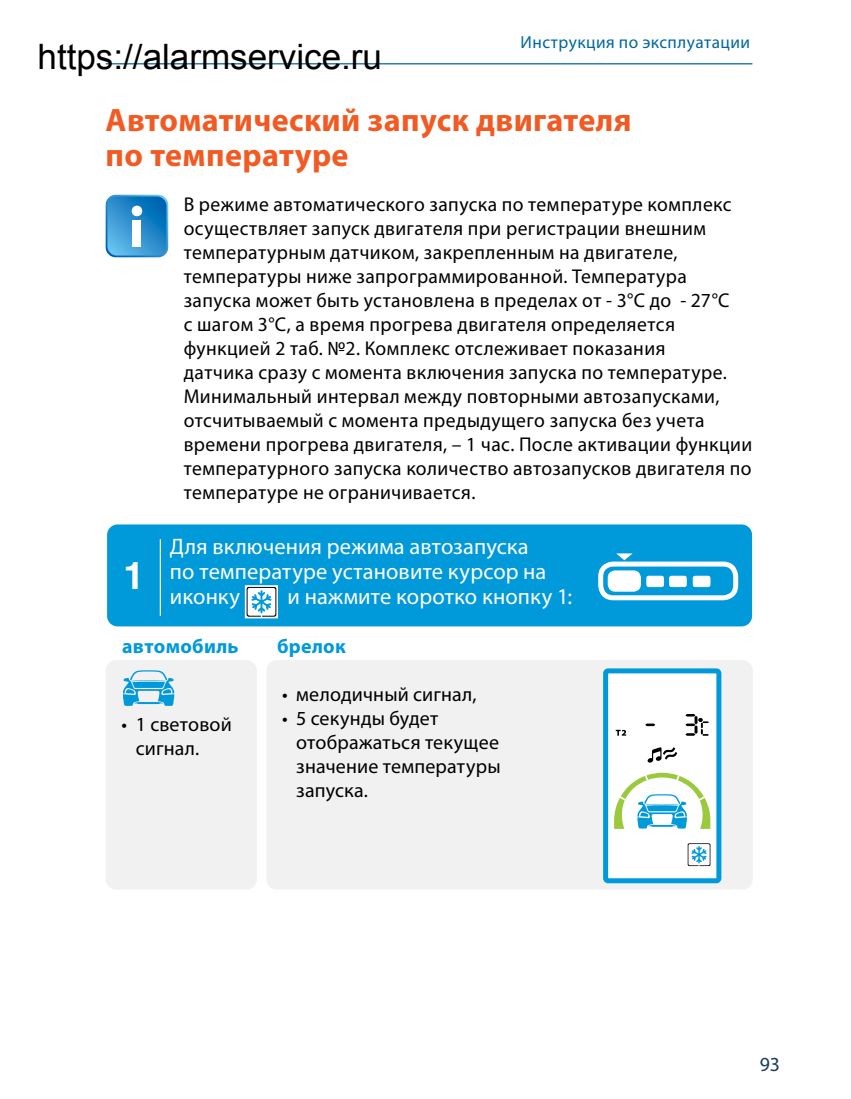
<style>
.page{position:relative;width:851px;height:1099px;background:#fff}
.page>*{position:absolute;margin:0;border:0;box-sizing:border-box;transform-origin:0 0}
.t1{font:700 37.5px "Helios";color:#fff}
.t2{font:700 32.5px/35px "Myriad Pro";letter-spacing:.01em;color:#f15a22}
.t3{font:22.5px/25px "Myriad Pro";letter-spacing:.005em;color:#fff}
.t4{font:20px/24px "Myriad Pro";letter-spacing:.02em;color:#000}
.t5{font:700 20px "Myriad Pro";letter-spacing:.015em;color:#0099da}
.t6{font:20px "Myriad Pro";color:#17395e}
.t7{font:17.5px "Myriad Pro";letter-spacing:.025em;color:#0066a0}
</style>
<div class="page">
<hr style="left:106px;top:63px;width:646px;height:1px;background:#0066a0">
<div style="left:107px;top:524px;width:645px;height:102px;background:#0099da;border-radius:11px"></div>
<div style="left:106px;top:660px;width:151px;height:229px;background:#f1f1f2;border-radius:11px"></div>
<div style="left:266px;top:660px;width:486px;height:229px;background:#f1f1f2;border-radius:11px"></div>
<svg style="left:245px;top:585px;width:33px;height:33px"></svg>
<svg style="left:246px;top:587px;width:30px;height:29px"></svg>
<div style="left:598px;top:561px;width:140px;height:39px;border:5px solid #fff;border-radius:12px"></div>
<div style="left:607px;top:570px;width:34px;height:21px;background:#fff;border-radius:7px"></div>
<div style="left:646px;top:575px;width:18px;height:12px;background:#fff;border-radius:2px"></div>
<div style="left:669px;top:575px;width:17px;height:12px;background:#fff;border-radius:2px"></div>
<div style="left:692px;top:575px;width:18px;height:12px;background:#fff;border-radius:2px"></div>
<svg style="left:616px;top:553px;width:16px;height:7px"></svg>
<hr style="left:160px;top:539px;width:1px;height:77px;background:#fff">
<svg style="left:123px;top:670px;width:51px;height:36px"></svg>
<div style="left:605px;top:671px;width:113px;height:209px;background:#fff;border-radius:2px"></div>
<div style="left:603px;top:668px;width:118px;height:215px;border:5px solid #0099da;border-radius:2px"></div>
<svg style="left:645px;top:723px;width:10px;height:3px"></svg>
<svg style="left:647px;top:747px;width:30px;height:15px"></svg>
<svg style="left:687px;top:843px;width:23px;height:23px"></svg>
<svg style="left:614px;top:772px;width:96px;height:56px"></svg>
<svg style="left:685px;top:714px;width:23px;height:21px"></svg>
<svg style="left:615px;top:729px;width:11px;height:6px"></svg>
<svg style="left:106px;top:195px;width:62px;height:62px"></svg>
<div style="left:132px;top:206px;width:10px;height:10px;background:#fff;border-radius:50%"></div>
<div style="left:133px;top:220px;width:8px;height:26px;background:#fff"></div>
<p class="t7" style="left:520px;top:32px;width:231px">Инструкция по эксплуатации</p>
<h2 class="t2" style="left:106px;top:101px;width:527px">Автоматический запуск двигателя по температуре</h2>
<p class="t4" style="left:184px;top:192px;width:570px">В режиме автоматического запуска по температуре комплекс осуществляет запуск двигателя при регистрации внешним температурным датчиком, закрепленным на двигателе, температуры ниже запрограммированной. Температура запуска может быть установлена в пределах от - 3°С до - 27°С<br>с шагом 3°С, а время прогрева двигателя определяется функцией 2 таб. №2. Комплекс отслеживает показания<br>датчика сразу с момента включения запуска по температуре.<br>Минимальный интервал между повторными автозапусками, отсчитываемый с момента предыдущего запуска без учета времени прогрева двигателя, – 1 час. После активации функции температурного запуска количество автозапусков двигателя по температуре не ограничивается.</p>
<h1 class="t1" style="left:123px;top:553px;width:23px">1</h1>
<p class="t3" style="left:170px;top:533px;width:378px">Для включения режима автозапуска по температуре установите курсор на иконку</p>
<p class="t3" style="left:287px;top:583px;width:286px">и нажмите коротко кнопку 1:</p>
<p class="t5" style="left:122px;top:633px;width:118px">автомобиль</p>
<p class="t5" style="left:277px;top:633px;width:70px">брелок</p>
<p class="t4" style="left:136px;top:711px;width:97px;text-indent:-14px">• 1 световой сигнал.</p>
<p class="t4" style="left:282px;top:682px;width:196px">• мелодичный сигнал,</p>
<p class="t4" style="left:296px;top:706px;width:206px;text-indent:-14px">• 5 секунды будет отображаться текущее значение температуры запуска.</p>
<p class="t6" style="left:759px;top:1052px;width:22px">93</p>
</div>
